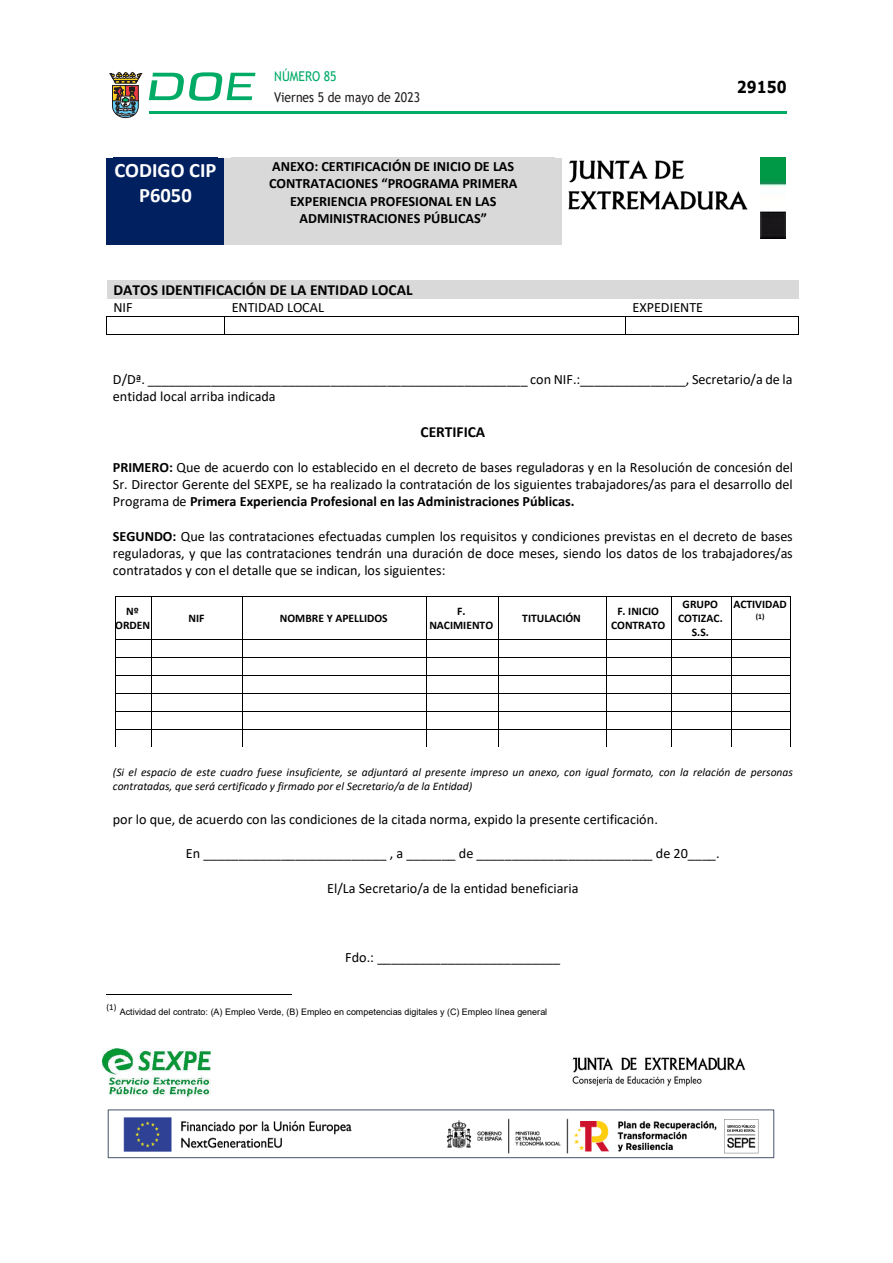
<style>
.page{position:relative;width:893px;height:1263px;background:#fff}
.page>*{position:absolute;margin:0;border:0;box-sizing:border-box;transform-origin:0 0}
.t1{font:700 20.55px/25.2px "Calibri";color:#fff;text-align:center}
.t2{font:700 16.5px "Verdana";color:#000;scale:.85 1}
.t3{font:700 15.45px "Calibri";color:#000}
.t4{font:14.25px/17.2px "Calibri";color:#000;text-align:justify}
.t5{font:700 14.25px/17.2px "Calibri";color:#000;text-align:center}
.t6{font:13.5px "Trebuchet MS";color:#231f20;scale:.9 1}
.t7{font:13.5px "Trebuchet MS";color:#00ab67;scale:.9 1}
.t8{font:italic 11.55px/14.1px "Calibri";color:#000}
.t9{font:700 11.55px/14.2px "Calibri";color:#000;text-align:center}
.t10{font:9px "Arial";color:#000}
.t11{font:9px "Calibri";color:#000}
.t12{font:700 7.65px "Calibri";color:#000}
.s1{font-weight:700}
</style>
<div class="page">
<hr style="left:149px;top:111px;width:638px;height:3px;background:#00ab66">
<svg style="left:109px;top:72px;width:33px;height:46px"></svg>
<svg style="left:149px;top:72px;width:106px;height:29px"></svg>
<div style="left:107px;top:158px;width:118px;height:87px;background:#002060"></div>
<div style="left:225px;top:158px;width:337px;height:87px;background:#d9d9d9"></div>
<img style="left:569px;top:160px;width:179px;height:50px">
<img style="left:760px;top:158px;width:26px;height:81px">
<img style="left:102px;top:1048px;width:108px;height:50px">
<img style="left:123px;top:1117px;width:636px;height:37px">
<div style="left:108px;top:1109px;width:666px;height:49px;border:1px solid #44546a"></div>
<img style="left:572px;top:1057px;width:174px;height:30px">
<div style="left:113px;top:280px;width:678px;height:19px;background:#d9d9d9"></div>
<hr style="left:107px;top:316px;width:117px;height:1px;background:#000">
<hr style="left:226px;top:316px;width:226px;height:1px;background:#000">
<hr style="left:453px;top:316px;width:172px;height:1px;background:#000">
<hr style="left:626px;top:316px;width:172px;height:1px;background:#000">
<svg style="left:106px;top:316px;width:1px;height:19px"></svg>
<hr style="left:107px;top:334px;width:117px;height:1px;background:#000">
<svg style="left:224px;top:316px;width:2px;height:19px"></svg>
<hr style="left:225px;top:334px;width:400px;height:1px;background:#000">
<svg style="left:625px;top:316px;width:1px;height:19px"></svg>
<hr style="left:626px;top:334px;width:172px;height:1px;background:#000">
<svg style="left:798px;top:316px;width:1px;height:19px"></svg>
<hr style="left:115px;top:596px;width:36px;height:1px;background:#000">
<hr style="left:152px;top:596px;width:90px;height:1px;background:#000">
<hr style="left:243px;top:596px;width:183px;height:1px;background:#000">
<hr style="left:426px;top:596px;width:72px;height:1px;background:#000">
<hr style="left:498px;top:596px;width:108px;height:1px;background:#000">
<hr style="left:607px;top:596px;width:64px;height:1px;background:#000">
<hr style="left:671px;top:596px;width:60px;height:1px;background:#000">
<hr style="left:731px;top:596px;width:60px;height:1px;background:#000">
<hr style="left:115px;top:597px;width:1px;height:42px;background:#000">
<hr style="left:151px;top:597px;width:1px;height:42px;background:#000">
<hr style="left:242px;top:597px;width:1px;height:42px;background:#000">
<hr style="left:426px;top:597px;width:1px;height:42px;background:#000">
<hr style="left:498px;top:597px;width:1px;height:42px;background:#000">
<hr style="left:606px;top:597px;width:1px;height:42px;background:#000">
<hr style="left:671px;top:597px;width:1px;height:42px;background:#000">
<hr style="left:731px;top:597px;width:1px;height:42px;background:#000">
<hr style="left:791px;top:597px;width:1px;height:42px;background:#000">
<hr style="left:115px;top:639px;width:36px;height:1px;background:#000">
<hr style="left:152px;top:639px;width:90px;height:1px;background:#000">
<hr style="left:243px;top:639px;width:183px;height:1px;background:#000">
<hr style="left:426px;top:639px;width:72px;height:1px;background:#000">
<hr style="left:498px;top:639px;width:108px;height:1px;background:#000">
<hr style="left:607px;top:639px;width:64px;height:1px;background:#000">
<hr style="left:671px;top:639px;width:60px;height:1px;background:#000">
<hr style="left:731px;top:639px;width:60px;height:1px;background:#000">
<hr style="left:115px;top:657px;width:36px;height:1px;background:#000">
<hr style="left:152px;top:657px;width:90px;height:1px;background:#000">
<hr style="left:243px;top:657px;width:183px;height:1px;background:#000">
<hr style="left:426px;top:657px;width:72px;height:1px;background:#000">
<hr style="left:498px;top:657px;width:108px;height:1px;background:#000">
<hr style="left:607px;top:657px;width:64px;height:1px;background:#000">
<hr style="left:671px;top:657px;width:60px;height:1px;background:#000">
<hr style="left:731px;top:657px;width:60px;height:1px;background:#000">
<hr style="left:115px;top:675px;width:36px;height:1px;background:#000">
<hr style="left:152px;top:675px;width:90px;height:1px;background:#000">
<hr style="left:243px;top:675px;width:183px;height:1px;background:#000">
<hr style="left:426px;top:675px;width:72px;height:1px;background:#000">
<hr style="left:498px;top:675px;width:108px;height:1px;background:#000">
<hr style="left:607px;top:675px;width:64px;height:1px;background:#000">
<hr style="left:671px;top:675px;width:60px;height:1px;background:#000">
<hr style="left:731px;top:675px;width:60px;height:1px;background:#000">
<hr style="left:115px;top:693px;width:36px;height:1px;background:#000">
<hr style="left:152px;top:693px;width:90px;height:1px;background:#000">
<hr style="left:243px;top:693px;width:183px;height:1px;background:#000">
<hr style="left:426px;top:693px;width:72px;height:1px;background:#000">
<hr style="left:498px;top:693px;width:108px;height:1px;background:#000">
<hr style="left:607px;top:693px;width:64px;height:1px;background:#000">
<hr style="left:671px;top:693px;width:60px;height:1px;background:#000">
<hr style="left:731px;top:693px;width:60px;height:1px;background:#000">
<hr style="left:115px;top:711px;width:36px;height:1px;background:#000">
<hr style="left:152px;top:711px;width:90px;height:1px;background:#000">
<hr style="left:243px;top:711px;width:183px;height:1px;background:#000">
<hr style="left:426px;top:711px;width:72px;height:1px;background:#000">
<hr style="left:498px;top:711px;width:108px;height:1px;background:#000">
<hr style="left:607px;top:711px;width:64px;height:1px;background:#000">
<hr style="left:671px;top:711px;width:60px;height:1px;background:#000">
<hr style="left:731px;top:711px;width:60px;height:1px;background:#000">
<hr style="left:115px;top:729px;width:36px;height:1px;background:#000">
<hr style="left:152px;top:729px;width:90px;height:1px;background:#000">
<hr style="left:243px;top:729px;width:183px;height:1px;background:#000">
<hr style="left:426px;top:729px;width:72px;height:1px;background:#000">
<hr style="left:498px;top:729px;width:108px;height:1px;background:#000">
<hr style="left:607px;top:729px;width:64px;height:1px;background:#000">
<hr style="left:671px;top:729px;width:60px;height:1px;background:#000">
<hr style="left:731px;top:729px;width:60px;height:1px;background:#000">
<svg style="left:115px;top:640px;width:1px;height:107px"></svg>
<svg style="left:151px;top:639px;width:1px;height:108px"></svg>
<svg style="left:242px;top:639px;width:1px;height:108px"></svg>
<svg style="left:426px;top:640px;width:1px;height:107px"></svg>
<svg style="left:498px;top:640px;width:1px;height:107px"></svg>
<svg style="left:606px;top:639px;width:1px;height:108px"></svg>
<svg style="left:671px;top:640px;width:1px;height:107px"></svg>
<svg style="left:731px;top:640px;width:1px;height:107px"></svg>
<hr style="left:107px;top:994px;width:185px;height:1px;background:#000">
<p class="t7" style="left:274px;top:67px;width:71px">NÚMERO 85</p>
<p class="t6" style="left:274px;top:88px;width:163px">Viernes 5 de mayo de 2023</p>
<p class="t1" style="left:114px;top:158px;width:104px">CODIGO CIP<br>P6050</p>
<p class="t5" style="left:269px;top:158px;width:250px">ANEXO: CERTIFICACIÓN DE INICIO DE LAS CONTRATACIONES “PROGRAMA PRIMERA EXPERIENCIA PROFESIONAL EN LAS ADMINISTRACIONES PÚBLICAS”</p>
<p class="t3" style="left:113px;top:279px;width:301px">DATOS IDENTIFICACIÓN DE LA ENTIDAD LOCAL</p>
<p class="t4" style="left:113px;top:299px;width:21px">NIF</p>
<p class="t4" style="left:232px;top:299px;width:94px">ENTIDAD LOCAL</p>
<p class="t4" style="left:632px;top:299px;width:72px">EXPEDIENTE</p>
<p class="t2" style="left:737px;top:75px;width:60px">29150</p>
<p class="t4" style="left:113px;top:370px;width:681px">D/Dª. ______________________________________________________ con NIF.:_______________, Secretario/a de la entidad local arriba indicada</p>
<p class="t3" style="left:421px;top:421px;width:66px">CERTIFICA</p>
<p class="t4" style="left:113px;top:458px;width:682px"><span class="s1">PRIMERO:</span> Que de acuerdo con lo establecido en el decreto de bases reguladoras y en la Resolución de concesión del Sr. Director Gerente del SEXPE, se ha realizado la contratación de los siguientes trabajadores/as para el desarrollo del Programa de <span class="s1">Primera Experiencia Profesional en las Administraciones Públicas.</span></p>
<p class="t4" style="left:113px;top:527px;width:681px"><span class="s1">SEGUNDO:</span> Que las contrataciones efectuadas cumplen los requisitos y condiciones previstas en el decreto de bases reguladoras, y que las contrataciones tendrán una duración de doce meses, siendo los datos de los trabajadores/as contratados y con el detalle que se indican, los siguientes:</p>
<p class="t9" style="left:115px;top:604px;width:36px">Nº<br>ORDEN</p>
<p class="t9" style="left:188px;top:611px;width:17px">NIF</p>
<p class="t9" style="left:280px;top:611px;width:109px">NOMBRE Y APELLIDOS</p>
<p class="t9" style="left:429px;top:604px;width:65px">F.<br>NACIMIENTO</p>
<p class="t9" style="left:522px;top:611px;width:60px">TITULACIÓN</p>
<p class="t9" style="left:611px;top:604px;width:56px">F. INICIO<br>CONTRATO</p>
<p class="t9" style="left:678px;top:597px;width:46px">GRUPO<br>COTIZAC.<br>S.S.</p>
<p class="t9" style="left:733px;top:597px;width:55px">ACTIVIDAD</p>
<p class="t12" style="left:756px;top:611px;width:10px">(1)</p>
<p class="t8" style="left:113px;top:764px;width:682px">(Si el espacio de este cuadro fuese insuficiente, se adjuntará al presente impreso un anexo, con igual formato, con la relación de personas contratadas, que será certificado y firmado por el Secretario/a de la Entidad)</p>
<p class="t4" style="left:113px;top:810px;width:547px">por lo que, de acuerdo con las condiciones de la citada norma, expido la presente certificación.</p>
<p class="t4" style="left:186px;top:844px;width:535px">En __________________________ , a _______ de _________________________ de 20____.</p>
<p class="t4" style="left:327px;top:879px;width:253px">El/La Secretario/a de la entidad beneficiaria</p>
<p class="t4" style="left:345px;top:948px;width:217px">Fdo.: __________________________</p>
<p class="t11" style="left:107px;top:1001px;width:11px">(1)</p>
<p class="t10" style="left:120px;top:1006px;width:429px">Actividad del contrato: (A) Empleo Verde, (B) Empleo en competencias digitales y (C) Empleo línea general</p>
</div>
